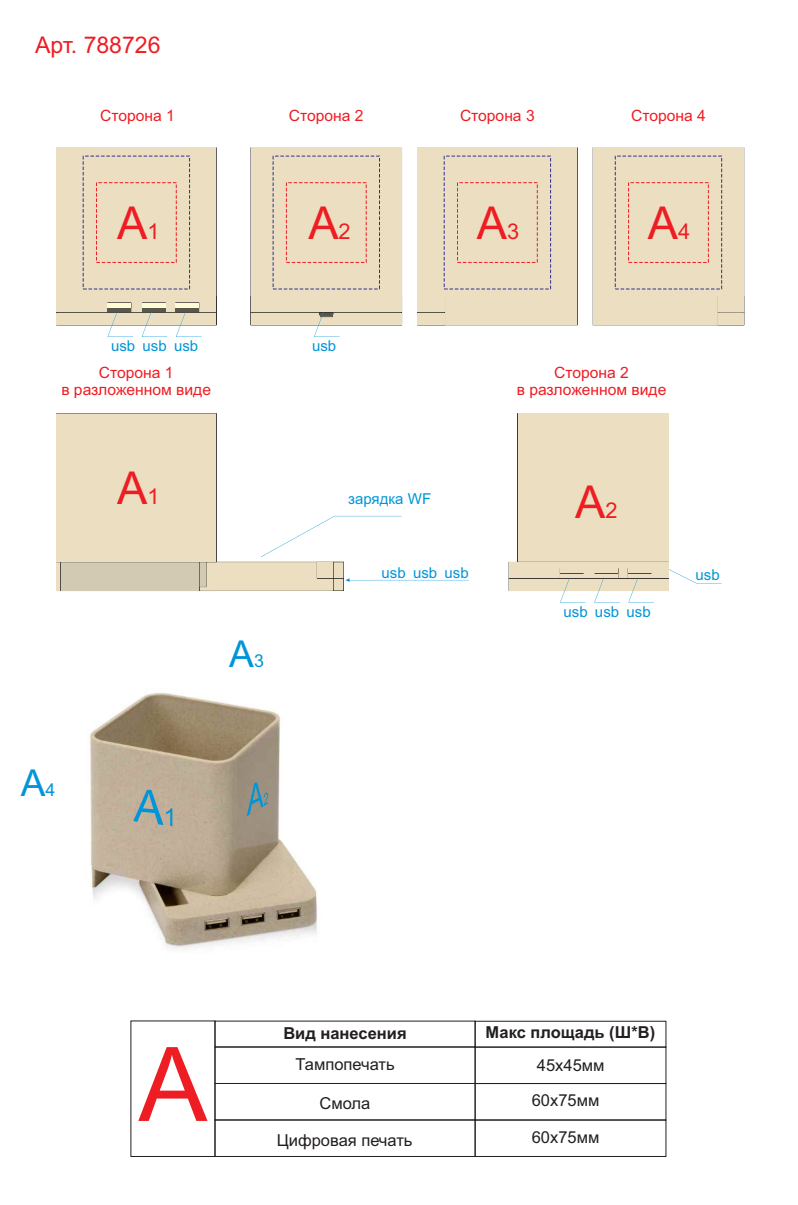
<style>
.page{position:relative;width:798px;height:1205px;background:#fff}
.page>*{position:absolute;margin:0;border:0;box-sizing:border-box;transform-origin:0 0}
.t1{font:103.06px "Arial";color:#ee1d23}
.t2{font:45.31px "Arial";color:#ee1d23}
.t3{font:37.06px "Arial";color:#0095d9}
.t4{font:23px "Arial";color:#ee1d23}
.t5{font:16.5px "Arial";color:#231f20}
.t6{font:700 16.5px "Arial";color:#231f20}
.t7{font:15.62px/17.4px "Arial";color:#ee1d23;text-align:center}
.t8{font:15px "Arial";color:#0095d9}
.s1{font-size:21.75px}
.s2{font-size:17.81px}
</style>
<div class="page">
<img style="left:89px;top:693px;width:228px;height:258px">
<div style="left:214px;top:1046px;width:261px;height:38px;border:1px solid #231f20"></div>
<div style="left:474px;top:1021px;width:192px;height:26px;border:1px solid #231f20"></div>
<div style="left:474px;top:1046px;width:192px;height:38px;border:1px solid #231f20"></div>
<div style="left:130px;top:1020px;width:85px;height:137px;border:1px solid #231f20"></div>
<div style="left:214px;top:1083px;width:261px;height:37px;border:1px solid #231f20"></div>
<div style="left:474px;top:1083px;width:192px;height:37px;border:1px solid #231f20"></div>
<div style="left:214px;top:1119px;width:261px;height:38px;border:1px solid #231f20"></div>
<div style="left:474px;top:1119px;width:192px;height:38px;border:1px solid #231f20"></div>
<div style="left:417px;top:147px;width:160px;height:178px;background:#ecdfc1"></div>
<div style="left:417px;top:296px;width:27px;height:16px;background:#ecdfc1"></div>
<div style="left:592px;top:147px;width:151px;height:178px;background:#ecdfc1"></div>
<div style="left:718px;top:296px;width:25px;height:16px;background:#ecdfc1"></div>
<svg style="left:133px;top:790px;width:39px;height:36px"></svg>
<svg style="left:246px;top:782px;width:22px;height:34px"></svg>
<svg style="left:56px;top:147px;width:160px;height:190px;background:#e8dcc1"></svg>
<svg style="left:250px;top:147px;width:152px;height:190px;background:#e8dcc2"></svg>
<svg style="left:56px;top:413px;width:412px;height:178px"></svg>
<svg style="left:508px;top:413px;width:213px;height:189px"></svg>
<div style="left:96px;top:182px;width:80px;height:81px;border:1px dashed #ee1d23"></div>
<div style="left:457px;top:182px;width:80px;height:81px;border:1px dashed #ee1d23"></div>
<div style="left:628px;top:182px;width:80px;height:81px;border:1px dashed #ee1d23"></div>
<div style="left:286px;top:182px;width:80px;height:81px;border:1px dashed #ee1d23"></div>
<svg style="left:201px;top:693px;width:45px;height:2px"></svg>
<h3 class="t4" style="left:35px;top:36px;width:127px">Арт. 788726</h3>
<p class="t7" style="left:100px;top:108px;width:76px">Сторона 1</p>
<h2 class="t2" style="left:117px;top:206px;width:44px">А<span class="s1">1</span></h2>
<p class="t7" style="left:289px;top:108px;width:76px">Сторона 2</p>
<p class="t7" style="left:460px;top:108px;width:76px">Сторона 3</p>
<p class="t7" style="left:631px;top:108px;width:76px">Сторона 4</p>
<h2 class="t2" style="left:308px;top:206px;width:44px">А<span class="s1">2</span></h2>
<h2 class="t2" style="left:476px;top:206px;width:44px">А<span class="s1">3</span></h2>
<h2 class="t2" style="left:647px;top:206px;width:44px">А<span class="s1">4</span></h2>
<p class="t8" style="left:111px;top:340px;width:26px">usb</p>
<p class="t8" style="left:142px;top:340px;width:26px">usb</p>
<p class="t8" style="left:174px;top:340px;width:26px">usb</p>
<p class="t8" style="left:312px;top:340px;width:26px">usb</p>
<p class="t7" style="left:61px;top:365px;width:151px">Сторона 1<br>в разложенном виде</p>
<p class="t7" style="left:516px;top:365px;width:151px">Сторона 2<br>в разложенном виде</p>
<h2 class="t2" style="left:117px;top:471px;width:44px">А<span class="s1">1</span></h2>
<h3 class="t3" style="left:21px;top:768px;width:36px">А<span class="s2">4</span></h3>
<h3 class="t3" style="left:229px;top:640px;width:36px">А<span class="s2">3</span></h3>
<p class="t8" style="left:348px;top:493px;width:85px">зарядка WF</p>
<h2 class="t2" style="left:575px;top:485px;width:44px">А<span class="s1">2</span></h2>
<p class="t8" style="left:381px;top:567px;width:26px">usb</p>
<p class="t8" style="left:413px;top:567px;width:26px">usb</p>
<p class="t8" style="left:444px;top:567px;width:26px">usb</p>
<p class="t8" style="left:695px;top:569px;width:26px">usb</p>
<p class="t8" style="left:563px;top:606px;width:89px">usb usb usb</p>
<h1 class="t1" style="left:138px;top:1046px;width:70px">А</h1>
<p class="t6" style="left:283px;top:1027px;width:125px">Вид нанесения</p>
<p class="t6" style="left:485px;top:1026px;width:171px">Макс площадь (Ш*В)</p>
<p class="t5" style="left:295px;top:1057px;width:101px">Тампопечать</p>
<p class="t5" style="left:536px;top:1059px;width:69px">45х45мм</p>
<p class="t5" style="left:319px;top:1097px;width:52px">Смола</p>
<p class="t5" style="left:531px;top:1094px;width:69px">60х75мм</p>
<p class="t5" style="left:277px;top:1133px;width:137px">Цифровая печать</p>
<p class="t5" style="left:531px;top:1130px;width:69px">60х75мм</p>
</div>
